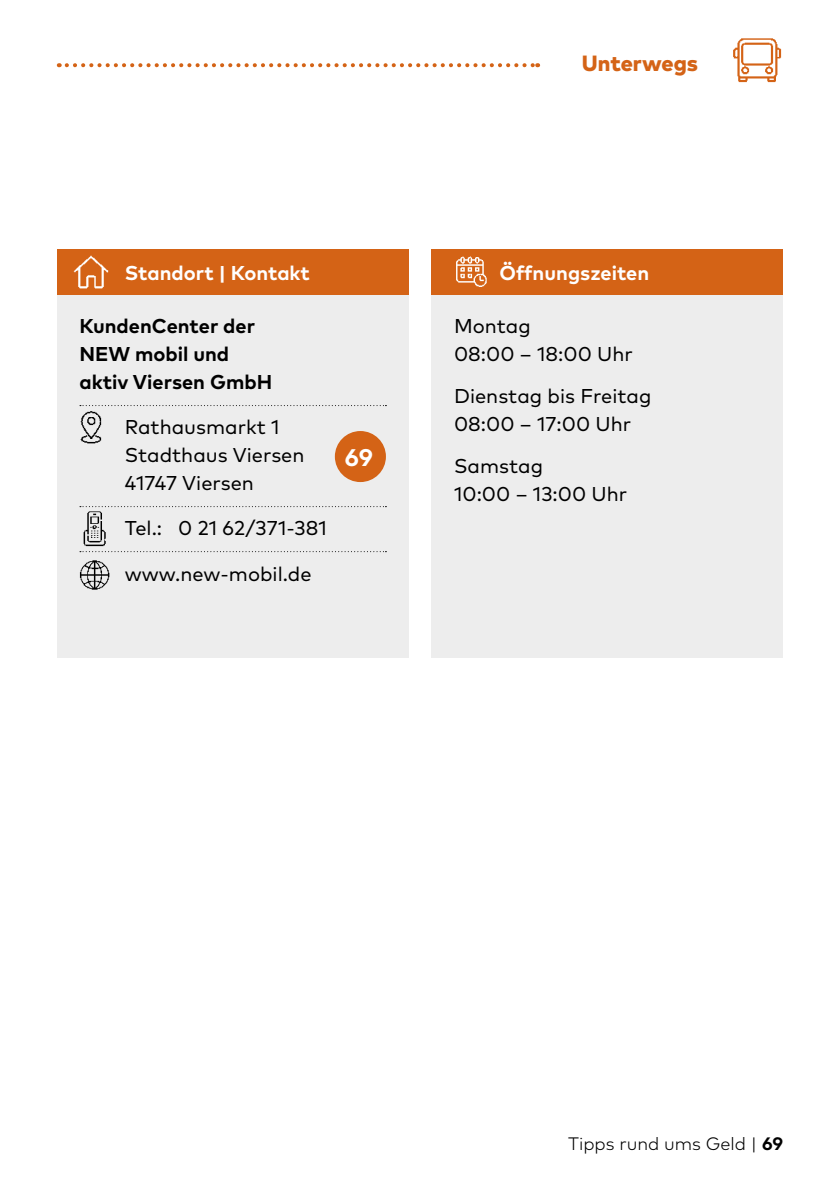
<style>
.page{position:relative;width:840px;height:1191px;background:#fff}
.page>*{position:absolute;margin:0;border:0;box-sizing:border-box;transform-origin:0 0}
.t1{font:700 24px "Mark Pro";color:#fff}
.t2{font:800 22px "Mark Pro";color:#d46316}
.t3{font:20px/28px "Mark Pro";color:#000}
.t4{font:700 20px/28px "Mark Pro";color:#000}
.t5{font:700 20px "Mark Pro";color:#fff}
.t6{font:300 18px "Mark Pro";color:#000}
.s1{font-weight:700}
</style>
<div class="page">
<div style="left:431px;top:249px;width:351px;height:46px;background:#d46316"></div>
<div style="left:57px;top:249px;width:351px;height:46px;background:#d46316"></div>
<div style="left:431px;top:295px;width:351px;height:363px;background:#ededed"></div>
<div style="left:57px;top:295px;width:351px;height:363px;background:#ededed"></div>
<svg style="left:80px;top:405px;width:306px;height:1px"></svg>
<svg style="left:80px;top:506px;width:306px;height:1px"></svg>
<svg style="left:80px;top:551px;width:306px;height:1px"></svg>
<img style="left:80px;top:411px;width:22px;height:33px">
<img style="left:83px;top:511px;width:23px;height:36px">
<img style="left:79px;top:560px;width:31px;height:30px">
<img style="left:456px;top:256px;width:31px;height:31px">
<img style="left:73px;top:255px;width:36px;height:34px">
<svg style="left:67px;top:63px;width:471px;height:4px"></svg>
<img style="left:733px;top:38px;width:49px;height:45px">
<div style="left:334px;top:431px;width:52px;height:51px;background:#d46316;border-radius:50%"></div>
<p class="t2" style="left:581px;top:46px;width:118px">Unterwegs</p>
<p class="t5" style="left:125px;top:258px;width:186px">Standort | Kontakt</p>
<p class="t5" style="left:499px;top:258px;width:151px">Öffnungszeiten</p>
<p class="t3" style="left:454px;top:311px;width:180px">Montag<br>08:00 – 18:00 Uhr</p>
<p class="t3" style="left:454px;top:381px;width:199px">Dienstag bis Freitag<br>08:00 – 17:00 Uhr</p>
<p class="t3" style="left:454px;top:451px;width:175px">Samstag<br>10:00 – 13:00 Uhr</p>
<p class="t4" style="left:79px;top:311px;width:194px">KundenCenter der<br>NEW mobil und aktiv Viersen GmbH</p>
<p class="t3" style="left:125px;top:412px;width:181px">Rathausmarkt 1<br>Stadthaus Viersen<br>41747 Viersen</p>
<p class="t3" style="left:125px;top:513px;width:203px">Tel.: 0 21 62/371-381</p>
<p class="t3" style="left:125px;top:558px;width:188px">www.new-mobil.de</p>
<p class="t1" style="left:344px;top:439px;width:30px">69</p>
<p class="t6" style="left:568px;top:1130px;width:216px">Tipps rund ums Geld | <span class="s1">69</span></p>
</div>
